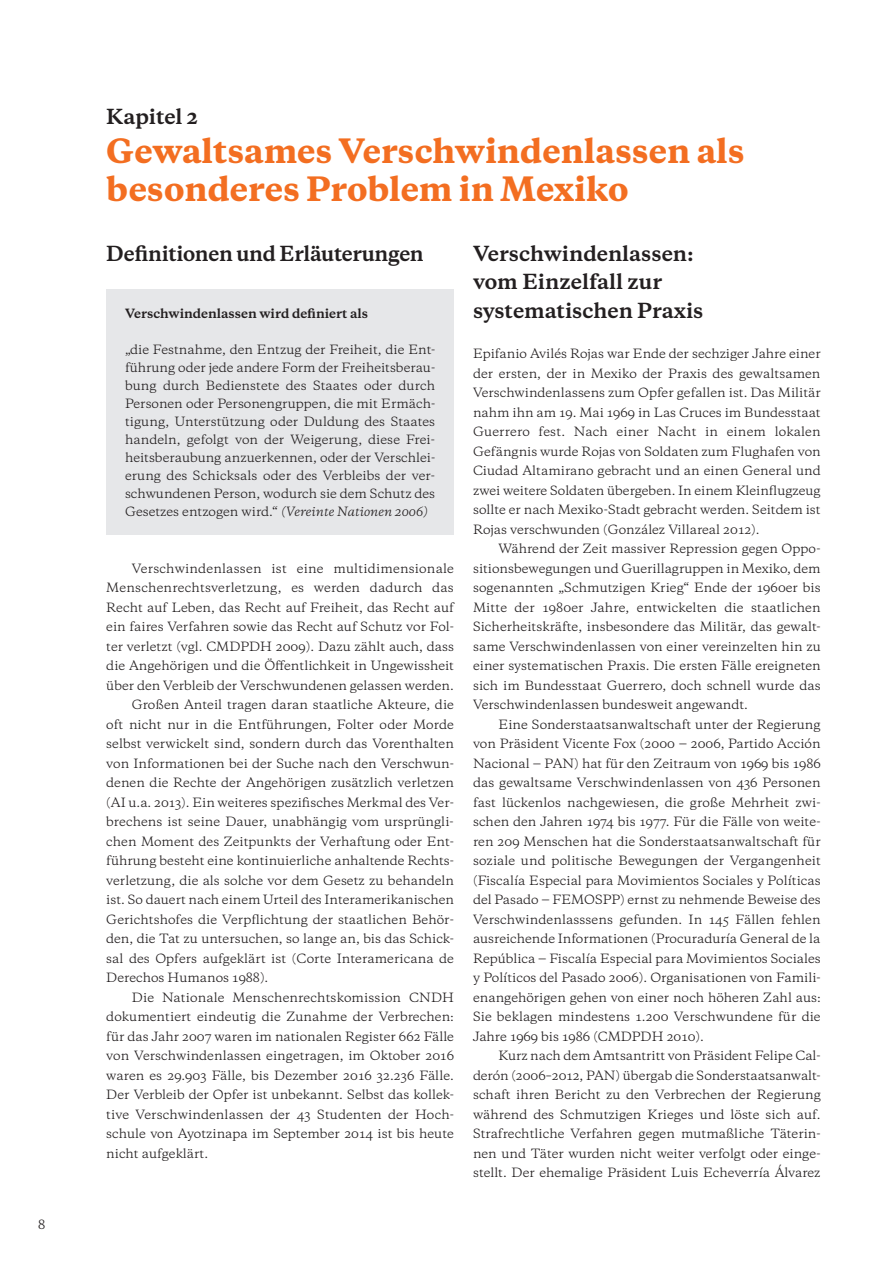
<style>
.page{position:relative;width:893px;height:1263px;background:#fff}
.page>*{position:absolute;margin:0;border:0;box-sizing:border-box;transform-origin:0 0}
.t1{font:800 31.5px/37.5px "Galaxie Copernicus";color:#f36e21}
.t2{font:700 19.5px/28.5px "Galaxie Copernicus";color:#231f20}
.t3{font:12px/19.5px "Galaxie Copernicus";color:#231f20;text-align:justify}
.t4{font:700 12px "Galaxie Copernicus";color:#231f20}
.s1{font-style:italic}
</style>
<div class="page">
<div style="left:106px;top:289px;width:348px;height:48px;background:#e6e7e9"></div>
<div style="left:106px;top:325px;width:348px;height:210px;background:#e6e7e9"></div>
<p class="t3" style="left:38px;top:1214px;width:9px">8</p>
<h2 class="t2" style="left:106px;top:103px;width:94px">Kapitel 2</h2>
<h1 class="t1" style="left:106px;top:133px;width:640px">Gewaltsames Verschwindenlassen als besonderes Problem in Mexiko</h1>
<h2 class="t2" style="left:106px;top:239px;width:319px">Definitionen und Erläuterungen</h2>
<p class="t4" style="left:125px;top:305px;width:244px">Verschwindenlassen wird definiert als</p>
<p class="t3" style="left:125px;top:340px;width:312px;line-height:18px">„die Festnahme, den Entzug der Freiheit, die Ent&shy;führung oder jede andere Form der Freiheitsberau&shy;bung durch Bedienstete des Staates oder durch Personen oder Personengruppen, die mit Ermäch&shy;tigung, Unterstützung oder Duldung des Staates handeln, gefolgt von der Weigerung, diese Frei&shy;heitsberaubung anzuerkennen, oder der Verschlei&shy;erung des Schicksals oder des Verbleibs der ver&shy;schwundenen Person, wodurch sie dem Schutz des Gesetzes entzogen wird.“ <span class="s1">(Vereinte Nationen 2006)</span></p>
<p class="t3" style="left:132px;top:558px;width:324px">Verschwindenlassen ist eine multidimensionale</p>
<p class="t3" style="left:106px;top:578px;width:349px">Menschenrechtsverletzung, es werden dadurch das</p>
<p class="t3" style="left:106px;top:597px;width:349px">Recht auf Leben, das Recht auf Freiheit, das Recht auf</p>
<p class="t3" style="left:106px;top:617px;width:349px">ein faires Verfahren sowie das Recht auf Schutz vor Fol-</p>
<p class="t3" style="left:106px;top:636px;width:349px">ter verletzt (vgl. CMDPDH 2009). Dazu zählt auch, dass</p>
<p class="t3" style="left:106px;top:656px;width:349px">die Angehörigen und die Öffentlichkeit in Ungewissheit</p>
<p class="t3" style="left:106px;top:675px;width:349px">über den Verbleib der Verschwundenen gelassen werden.</p>
<p class="t3" style="left:132px;top:695px;width:324px">Großen Anteil tragen daran staatliche Akteure, die</p>
<p class="t3" style="left:106px;top:714px;width:349px">oft nicht nur in die Entführungen, Folter oder Morde</p>
<p class="t3" style="left:106px;top:734px;width:349px">selbst verwickelt sind, sondern durch das Vorenthalten</p>
<p class="t3" style="left:106px;top:753px;width:349px">von Informationen bei der Suche nach den Verschwun-</p>
<p class="t3" style="left:106px;top:773px;width:349px">denen die Rechte der Angehörigen zusätzlich verletzen</p>
<p class="t3" style="left:106px;top:792px;width:349px">(AI u.a. 2013). Ein weiteres spezifisches Merkmal des Ver-</p>
<p class="t3" style="left:106px;top:812px;width:349px">brechens ist seine Dauer, unabhängig vom ursprüngli-</p>
<p class="t3" style="left:106px;top:831px;width:349px">chen Moment des Zeitpunkts der Verhaftung oder Ent-</p>
<p class="t3" style="left:106px;top:851px;width:349px">führung besteht eine kontinuierliche anhaltende Rechts-</p>
<p class="t3" style="left:106px;top:870px;width:349px">verletzung, die als solche vor dem Gesetz zu behandeln</p>
<p class="t3" style="left:106px;top:890px;width:349px">ist. So dauert nach einem Urteil des Interamerikanischen</p>
<p class="t3" style="left:106px;top:909px;width:349px">Gerichtshofes die Verpflichtung der staatlichen Behör-</p>
<p class="t3" style="left:106px;top:929px;width:349px">den, die Tat zu untersuchen, so lange an, bis das Schick-</p>
<p class="t3" style="left:106px;top:948px;width:349px">sal des Opfers aufgeklärt ist (Corte Interamericana de</p>
<p class="t3" style="left:106px;top:968px;width:164px">Derechos Humanos 1988).</p>
<p class="t3" style="left:132px;top:987px;width:324px">Die Nationale Menschenrechtskomission CNDH</p>
<p class="t3" style="left:106px;top:1007px;width:349px">dokumentiert eindeutig die Zunahme der Verbrechen:</p>
<p class="t3" style="left:106px;top:1026px;width:349px">für das Jahr 2007 waren im nationalen Register 662 Fälle</p>
<p class="t3" style="left:106px;top:1046px;width:349px">von Verschwindenlassen eingetragen, im Oktober 2016</p>
<p class="t3" style="left:106px;top:1065px;width:349px">waren es 29.903 Fälle, bis Dezember 2016 32.236 Fälle.</p>
<p class="t3" style="left:106px;top:1085px;width:349px">Der Verbleib der Opfer ist unbekannt. Selbst das kollek-</p>
<p class="t3" style="left:106px;top:1104px;width:349px">tive Verschwindenlassen der 43 Studenten der Hoch-</p>
<p class="t3" style="left:106px;top:1124px;width:349px">schule von Ayotzinapa im September 2014 ist bis heute</p>
<p class="t3" style="left:106px;top:1143px;width:103px">nicht aufgeklärt.</p>
<h2 class="t2" style="left:473px;top:239px;width:232px">Verschwindenlassen: vom Einzelfall zur systematischen Praxis</h2>
<p class="t3" style="left:473px;top:344px;width:349px">Epifanio Avilés Rojas war Ende der sechziger Jahre einer der ersten, der in Mexiko der Praxis des gewaltsamen Verschwindenlassens zum Opfer gefallen ist. Das Militär nahm ihn am 19. Mai 1969 in Las Cruces im Bundesstaat Guerrero fest. Nach einer Nacht in einem lokalen Gefängnis wurde Rojas von Soldaten zum Flughafen von Ciudad Altamirano gebracht und an einen General und zwei weitere Soldaten übergeben. In einem Kleinflugzeug sollte er nach Mexiko-Stadt gebracht werden. Seitdem ist Rojas verschwunden (González Villareal 2012).</p>
<p class="t3" style="left:473px;top:539px;width:349px;text-indent:26px">Während der Zeit massiver Repression gegen Oppo&shy;sitionsbewegungen und Guerillagruppen in Mexiko, dem sogenannten „Schmutzigen Krieg“ Ende der 1960er bis Mitte der 1980er Jahre, entwickelten die staatlichen Sicherheitskräfte, insbesondere das Militär, das gewalt&shy;same Verschwindenlassen von einer vereinzelten hin zu einer systematischen Praxis. Die ersten Fälle ereigneten sich im Bundesstaat Guerrero, doch schnell wurde das Verschwindenlassen bundesweit angewandt.</p>
<p class="t3" style="left:473px;top:714px;width:349px;text-indent:26px">Eine Sonderstaatsanwaltschaft unter der Regierung von Präsident Vicente Fox (2000 ‒ 2006, Partido Acción Nacional ‒ PAN) hat für den Zeitraum von 1969 bis 1986 das gewaltsame Verschwindenlassen von 436 Personen fast lückenlos nachgewiesen, die große Mehrheit zwi&shy;schen den Jahren 1974 bis 1977. Für die Fälle von weite&shy;ren 209 Menschen hat die Sonderstaatsanwaltschaft für soziale und politische Bewegungen der Vergangenheit (Fiscalía Especial para Movimientos Sociales y Políticas del Pasado ‒ FEMOSPP) ernst zu nehmende Beweise des Verschwindenlasssens gefunden. In 145 Fällen fehlen ausreichende Informationen (Procuraduría General de la República ‒ Fiscalía Especial para Movimientos Sociales y Políticos del Pasado 2006). Organisationen von Famili&shy;enangehörigen gehen von einer noch höheren Zahl aus:<br>Sie beklagen mindestens 1.200 Verschwundene für die Jahre 1969 bis 1986 (CMDPDH 2010).</p>
<p class="t3" style="left:473px;top:1046px;width:349px;text-indent:26px">Kurz nach dem Amtsantritt von Präsident Felipe Cal&shy;derón (2006–2012, PAN) übergab die Sonderstaatsanwalt&shy;schaft ihren Bericht zu den Verbrechen der Regierung während des Schmutzigen Krieges und löste sich auf.<br>Strafrechtliche Verfahren gegen mutmaßliche Täterin&shy;nen und Täter wurden nicht weiter verfolgt oder einge&shy;stellt. Der ehemalige Präsident Luis Echeverría Álvarez</p>
</div>
